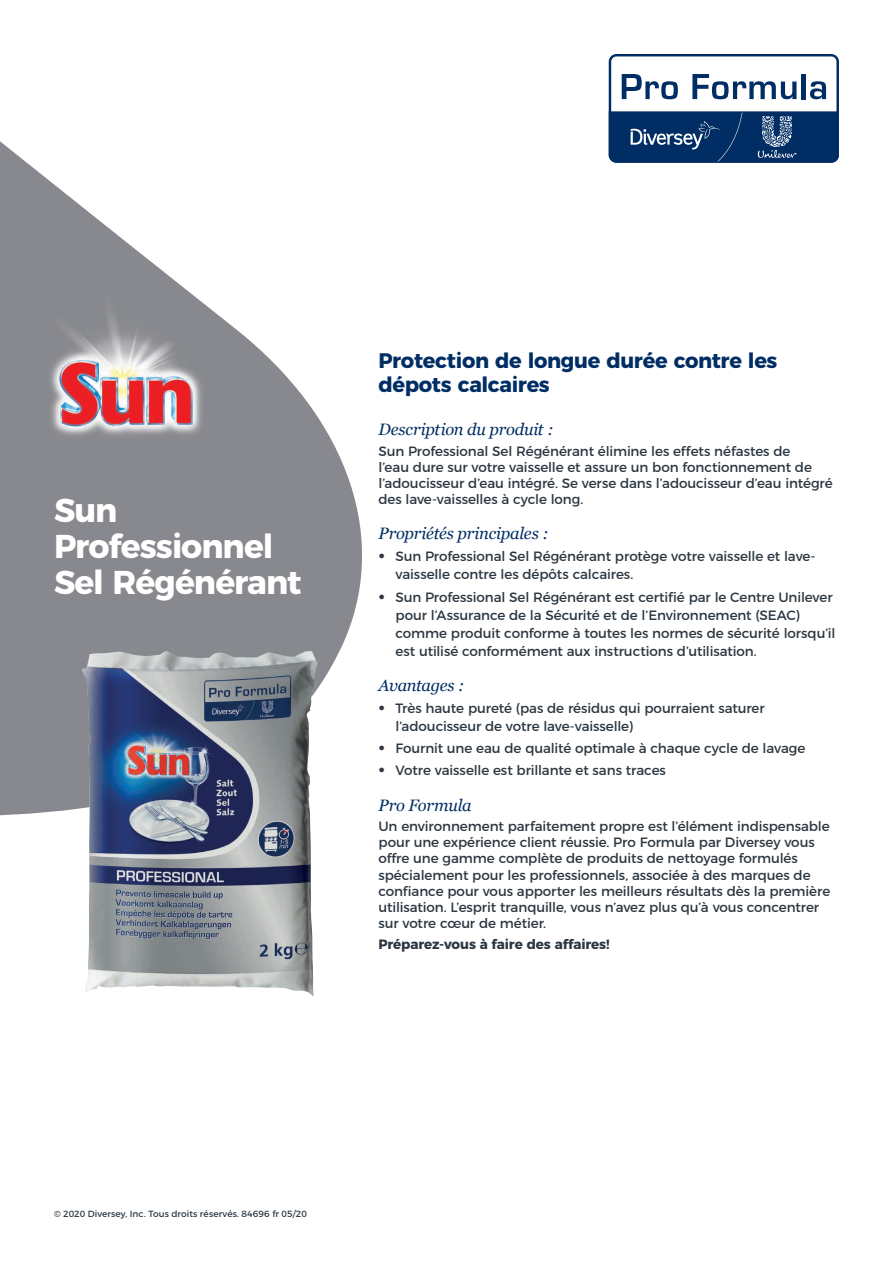
<style>
.page{position:relative;width:893px;height:1263px;background:#fff}
.page>*{position:absolute;margin:0;border:0;box-sizing:border-box;transform-origin:0 0}
.Main_Product_Head_Wh{font:700 33px/36px "Montserrat";letter-spacing:-.03em;color:#fff}
.Product_Subhead{font:700 21px/24px "Montserrat";letter-spacing:-.015em;color:#002e64}
.Subheads_Blue{font:italic 16.5px "Georgia";letter-spacing:-.015em;color:#002e64}
.Text_Regular_No_Bull{font:13.5px/16.2px "Montserrat";letter-spacing:-.005em;color:#2c3741}
.Text_Regular_No_Bull-2{font:700 13.5px "Montserrat";letter-spacing:-.005em;color:#2c3741}
.t1{font:9px "Montserrat";letter-spacing:.01em;color:#2c3741}
.s1{font-family:"Aaux Pro OT";font-size:15px}
</style>
<div class="page">
<svg style="left:0;top:141px;width:362px;height:675px;fill:#88898e"></svg>
<svg style="left:609px;top:54px;width:230px;height:109px"></svg>
<img style="left:39px;top:283px;width:170px;height:157px">
<img style="left:82px;top:651px;width:236px;height:345px">
<p class="Main_Product_Head_Wh" style="left:54px;top:489px;width:249px">Sun<br>Professionnel<br>Sel Régénérant</p>
<p class="Product_Subhead" style="left:378px;top:346px;width:401px">Protection de longue durée contre les dépots calcaires</p>
<p class="Subheads_Blue" style="left:378px;top:419px;width:177px">Description du produit :</p>
<p class="Text_Regular_No_Bull" style="left:378px;top:442px;width:456px">Sun Professional Sel Régénérant élimine les effets néfastes de<br>l’eau dure sur votre vaisselle et assure un bon fonctionnement de l’adoucisseur d’eau intégré. Se verse dans l’adoucisseur d’eau intégré des lave-vaisselles à cycle long.</p>
<p class="Subheads_Blue" style="left:378px;top:523px;width:172px">Propriétés principales :</p>
<p class="Text_Regular_No_Bull" style="left:395px;top:546px;width:422px;line-height:18px;text-indent:-17px"><span class="s1">•</span> Sun Professional Sel Régénérant protège votre vaisselle et lave&shy;vaisselle contre les dépôts calcaires.</p>
<p class="Text_Regular_No_Bull" style="left:395px;top:587px;width:442px;line-height:18px;text-indent:-17px"><span class="s1">•</span> Sun Professional Sel Régénérant est certifié par le Centre Unilever pour l’Assurance de la Sécurité et de l’Environnement (SEAC) comme produit conforme à toutes les normes de sécurité lorsqu’il est utilisé conformément aux instructions d’utilisation.</p>
<p class="Subheads_Blue" style="left:378px;top:675px;width:88px">Avantages :</p>
<p class="Text_Regular_No_Bull" style="left:395px;top:698px;width:371px;line-height:18px;text-indent:-17px"><span class="s1">•</span> Très haute pureté (pas de résidus qui pourraient saturer l’adoucisseur de votre lave-vaisselle)</p>
<p class="Text_Regular_No_Bull" style="left:378px;top:739px;width:428px"><span class="s1">•</span> Fournit une eau de qualité optimale à chaque cycle de lavage</p>
<p class="Text_Regular_No_Bull" style="left:378px;top:761px;width:289px"><span class="s1">•</span> Votre vaisselle est brillante et sans traces</p>
<p class="Subheads_Blue" style="left:378px;top:794px;width:95px">Pro Formula</p>
<p class="Text_Regular_No_Bull" style="left:378px;top:817px;width:453px">Un environnement parfaitement propre est l’élément indispensable pour une expérience client réussie. Pro Formula par Diversey vous offre une gamme complète de produits de nettoyage formulés spécialement pour les professionnels, associée à des marques de confiance pour vous apporter les meilleurs résultats dès la première utilisation. L’esprit tranquille, vous n’avez plus qu’à vous concentrer sur votre cœur de métier.</p>
<p class="Text_Regular_No_Bull-2" style="left:378px;top:933px;width:233px">Préparez-vous à faire des affaires!</p>
<p class="t1" style="left:54px;top:1207px;width:254px">© 2020 Diversey, Inc. Tous droits réservés. 84696 fr 05/20</p>
</div>
